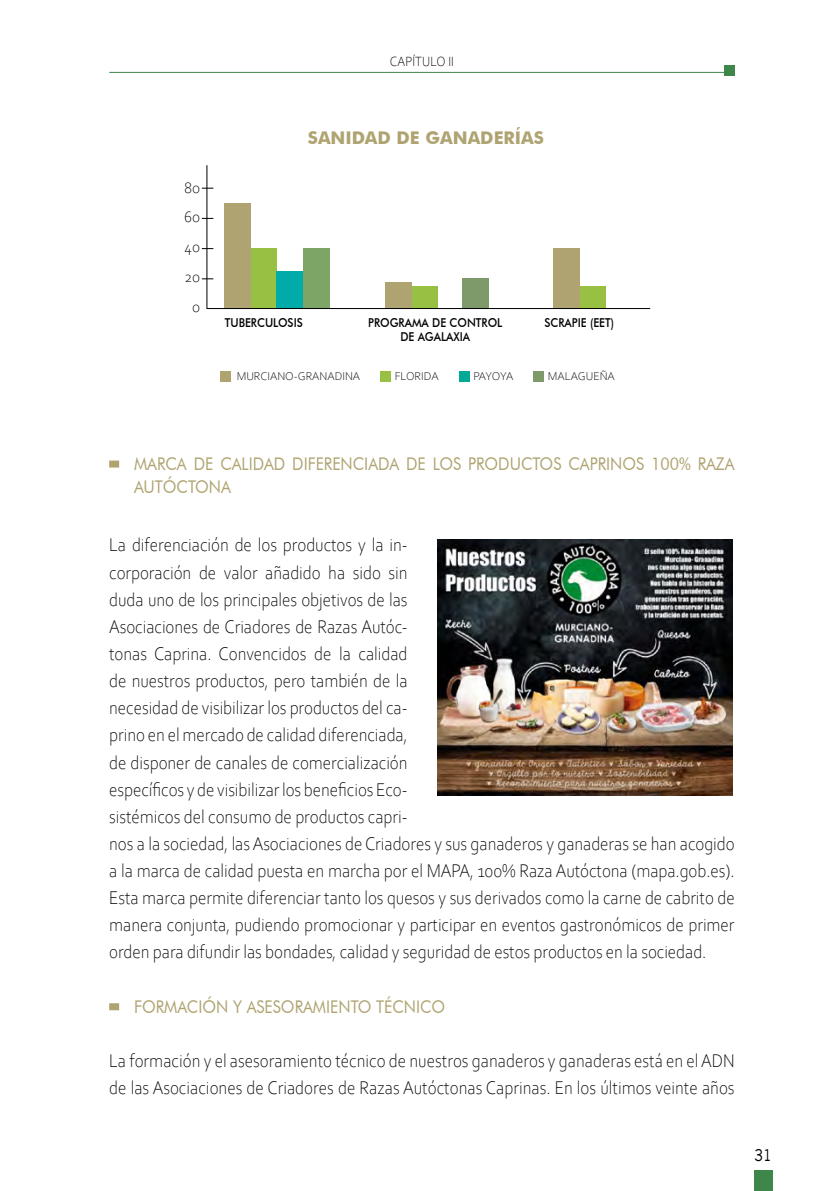
<style>
.page{position:relative;width:834px;height:1191px;background:#fff}
.page>*{position:absolute;margin:0;border:0;box-sizing:border-box;transform-origin:0 0}
.t1{font:300 19.25px/27.1px "Corbel";letter-spacing:-.005em;color:#000;scale:.9 1}
.t2{font:17.5px/22.8px "Futura BT";color:#afa471;scale:.9 1}
.t3{font:700 17.5px "Futura BT";color:#afa471}
.t4{font:300 15.75px/29.8px "Corbel";color:#000;text-align:center}
.t5{font:15.75px "News Gothic";color:#000;scale:.9 1}
.t6{font:300 14px "Corbel";letter-spacing:.01em;color:#000;scale:.9 1}
.t7{font:500 12.25px/14.7px "Futura BT";color:#000;text-align:center;scale:.9 1}
.t8{font:300 11.9px "Corbel";color:#000}
</style>
<div class="page">
<div style="left:753px;top:1169px;width:19px;height:22px;background:#3f864b"></div>
<hr style="left:109px;top:72px;width:625px;height:1px;background:#3f864b">
<div style="left:723px;top:66px;width:11px;height:10px;background:#3f864b"></div>
<div style="left:109px;top:460px;width:10px;height:7px;background:#afa471"></div>
<div style="left:109px;top:1003px;width:10px;height:7px;background:#afa471"></div>
<svg style="left:206px;top:165px;width:445px;height:144px"></svg>
<div style="left:220px;top:371px;width:11px;height:10px;background:#afa471"></div>
<div style="left:380px;top:371px;width:10px;height:10px;background:#98c143"></div>
<div style="left:458px;top:371px;width:11px;height:10px;background:#00aa94"></div>
<div style="left:533px;top:371px;width:10px;height:10px;background:#7e9a6a"></div>
<img style="left:437px;top:539px;width:295px;height:256px">
<p class="t4" style="left:184px;top:172px;width:18px">80<br>60<br>40<br>20<br>0</p>
<p class="t6" style="left:390px;top:53px;width:73px">CAPÍTULO II</p>
<p class="t3" style="left:308px;top:127px;width:237px">SANIDAD DE GANADERÍAS</p>
<p class="t7" style="left:225px;top:315px;width:88px">TUBERCULOSIS</p>
<p class="t7" style="left:368px;top:315px;width:151px">PROGRAMA DE CONTROL<br>DE AGALAXIA</p>
<p class="t7" style="left:544px;top:315px;width:79px">SCRAPIE (EET)</p>
<p class="t8" style="left:237px;top:368px;width:125px">MURCIANO-GRANADINA</p>
<p class="t8" style="left:394px;top:368px;width:46px">FLORIDA</p>
<p class="t8" style="left:473px;top:368px;width:41px">PAYOYA</p>
<p class="t8" style="left:547px;top:368px;width:68px">MALAGUEÑA</p>
<p class="t2" style="left:134px;top:452px;width:668px">MARCA DE CALIDAD DIFERENCIADA DE LOS PRODUCTOS CAPRINOS 100% RAZA<br>AUTÓCTONA</p>
<p class="t1" style="left:109px;top:531px;width:696px">La diferenciación de los productos y la in-<br>corporación de valor añadido ha sido sin<br>duda uno de los principales objetivos de las<br>Asociaciones de Criadores de Razas Autóc-<br>tonas Caprina. Convencidos de la calidad<br>de nuestros productos, pero también de la<br>necesidad de visibilizar los productos del ca-<br>prino en el mercado de calidad diferenciada,<br>de disponer de canales de comercialización<br>específicos y de visibilizar los beneficios Eco-<br>sistémicos del consumo de productos capri-<br>nos a la sociedad, las Asociaciones de Criadores y sus ganaderos y ganaderas se han acogido a la marca de calidad puesta en marcha por el MAPA, 100% Raza Autóctona (mapa.gob.es).<br>Esta marca permite diferenciar tanto los quesos y sus derivados como la carne de cabrito de manera conjunta, pudiendo promocionar y participar en eventos gastronómicos de primer orden para difundir las bondades, calidad y seguridad de estos productos en la sociedad.</p>
<p class="t2" style="left:134px;top:995px;width:347px">FORMACIÓN Y ASESORAMIENTO TÉCNICO</p>
<p class="t1" style="left:109px;top:1046px;width:696px">La formación y el asesoramiento técnico de nuestros ganaderos y ganaderas está en el ADN de las Asociaciones de Criadores de Razas Autóctonas Caprinas. En los últimos veinte años</p>
<p class="t5" style="left:754px;top:1146px;width:21px">31</p>
</div>
